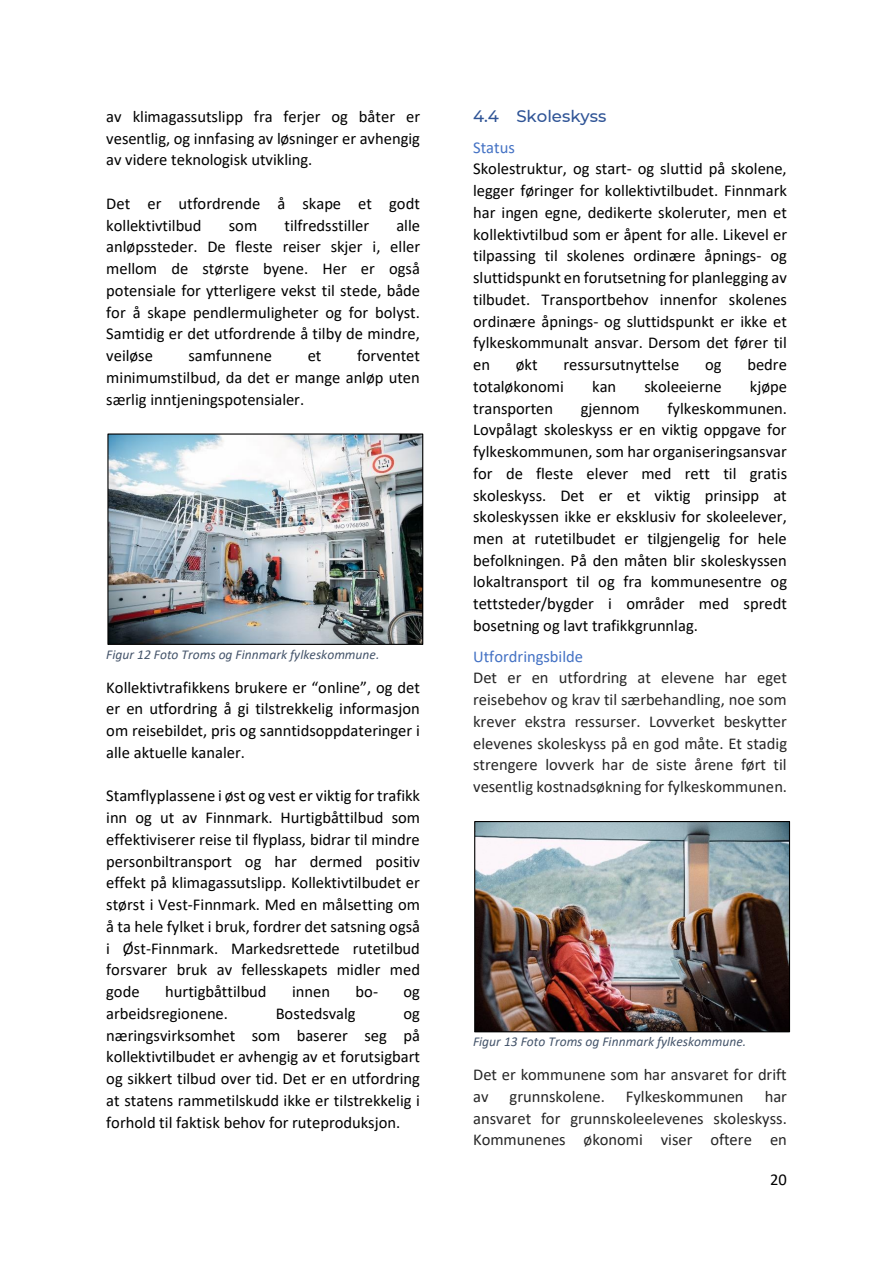
<style>
.page{position:relative;width:893px;height:1263px;background:#fff}
.page>*{position:absolute;margin:0;border:0;box-sizing:border-box;transform-origin:0 0}
.t1{font:16.5px/21.8px "Calibri";color:#000;text-align:justify}
.t2{font:16.5px/21.8px "Calibri";color:#262626;text-align:justify}
.t3{font:16.5px "Calibri";color:#4472c4}
.t4{font:500 16.5px "Montserrat";color:#2f5496}
.t5{font:italic 13.5px "Calibri";color:#44546a}
</style>
<div class="page">
<img style="left:109px;top:435px;width:312px;height:208px">
<div style="left:107px;top:433px;width:316px;height:212px;border:1px solid #000"></div>
<img style="left:476px;top:823px;width:312px;height:207px">
<div style="left:474px;top:821px;width:316px;height:211px;border:1px solid #000"></div>
<p class="t1" style="left:106px;top:107px;width:315px">av klimagassutslipp fra ferjer og båter er vesentlig, og innfasing av løsninger er avhengig av videre teknologisk utvikling.</p>
<p class="t1" style="left:106px;top:194px;width:315px">Det er utfordrende å skape et godt kollektivtilbud</p>
<p class="t1" style="left:229px;top:216px;width:30px">som</p>
<p class="t1" style="left:285px;top:216px;width:86px">tilfredsstiller</p>
<p class="t1" style="left:106px;top:216px;width:315px;text-indent:290px">alle anløpssteder. De fleste reiser skjer i, eller mellom de største byene. Her er også potensiale for ytterligere vekst til stede, både for å skape pendlermuligheter og for bolyst.<br>Samtidig er det utfordrende å tilby de mindre, veiløse</p>
<p class="t1" style="left:106px;top:346px;width:315px;text-indent:251px">forventet minimumstilbud, da det er mange anløp uten særlig inntjeningspotensialer.</p>
<p class="t1" style="left:188px;top:346px;width:85px">samfunnene</p>
<p class="t1" style="left:308px;top:346px;width:15px">et</p>
<p class="t5" style="left:106px;top:648px;width:275px">Figur 12 Foto Troms og Finnmark fylkeskommune.</p>
<p class="t1" style="left:106px;top:678px;width:315px">Kollektivtrafikkens brukere er “online”, og det er en utfordring å gi tilstrekkelig informasjon om reisebildet, pris og sanntidsoppdateringer i alle aktuelle kanaler.</p>
<p class="t1" style="left:106px;top:786px;width:315px">Stamflyplassene i øst og vest er viktig for trafikk inn og ut av Finnmark. Hurtigbåttilbud som effektiviserer reise til flyplass, bidrar til mindre personbiltransport og har dermed positiv effekt på klimagassutslipp. Kollektivtilbudet er størst i Vest-Finnmark. Med en målsetting om å ta hele fylket i bruk, fordrer det satsning også i Øst-Finnmark. Markedsrettede rutetilbud forsvarer bruk av fellesskapets midler med gode</p>
<p class="t1" style="left:165px;top:982px;width:103px">hurtigbåttilbud</p>
<p class="t1" style="left:292px;top:982px;width:40px">innen</p>
<p class="t1" style="left:356px;top:982px;width:24px">bo-</p>
<p class="t1" style="left:403px;top:982px;width:18px">og</p>
<p class="t1" style="left:106px;top:1004px;width:123px">arbeidsregionene.</p>
<p class="t1" style="left:276px;top:1004px;width:81px">Bostedsvalg</p>
<p class="t1" style="left:106px;top:1004px;width:315px;text-indent:297px">og næringsvirksomhet som baserer seg på kollektivtilbudet er avhengig av et forutsigbart og sikkert tilbud over tid. Det er en utfordring at statens rammetilskudd ikke er tilstrekkelig i forhold til faktisk behov for ruteproduksjon.</p>
<h2 class="t4" style="left:473px;top:106px;width:135px">4.4 Skoleskyss</h2>
<p class="t3" style="left:473px;top:140px;width:43px">Status</p>
<p class="t1" style="left:473px;top:159px;width:315px">Skolestruktur, og start- og sluttid på skolene, legger føringer for kollektivtilbudet. Finnmark har ingen egne, dedikerte skoleruter, men et kollektivtilbud som er åpent for alle. Likevel er tilpassing til skolenes ordinære åpnings- og sluttidspunkt en forutsetning for planlegging av tilbudet. Transportbehov innenfor skolenes ordinære åpnings- og sluttidspunkt er ikke et fylkeskommunalt ansvar. Dersom det fører til en</p>
<p class="t1" style="left:516px;top:355px;width:23px">økt</p>
<p class="t1" style="left:563px;top:355px;width:117px">ressursutnyttelse</p>
<p class="t1" style="left:705px;top:355px;width:18px">og</p>
<p class="t1" style="left:747px;top:355px;width:41px">bedre</p>
<p class="t1" style="left:473px;top:377px;width:92px">totaløkonomi</p>
<p class="t1" style="left:592px;top:377px;width:26px">kan</p>
<p class="t1" style="left:644px;top:377px;width:79px">skoleeierne</p>
<p class="t1" style="left:750px;top:377px;width:39px">kjøpe</p>
<p class="t1" style="left:473px;top:399px;width:81px">transporten</p>
<p class="t1" style="left:581px;top:399px;width:61px">gjennom</p>
<p class="t1" style="left:473px;top:399px;width:316px;text-indent:194px">fylkeskommunen.<br>Lovpålagt skoleskyss er en viktig oppgave for fylkeskommunen, som har organiseringsansvar for de fleste elever med rett til gratis skoleskyss. Det er et viktig prinsipp at skoleskyssen ikke er eksklusiv for skoleelever, men at rutetilbudet er tilgjengelig for hele befolkningen. På den måten blir skoleskyssen lokaltransport til og fra kommunesentre og tettsteder/bygder i områder med spredt bosetning og lavt trafikkgrunnlag.</p>
<p class="t3" style="left:473px;top:649px;width:111px">Utfordringsbilde</p>
<p class="t2" style="left:473px;top:668px;width:316px">Det er en utfordring at elevene har eget reisebehov og krav til særbehandling, noe som krever ekstra ressurser. Lovverket beskytter elevenes skoleskyss på en god måte. Et stadig strengere lovverk har de siste årene ført til vesentlig kostnadsøkning for fylkeskommunen.</p>
<p class="t5" style="left:473px;top:1036px;width:275px">Figur 13 Foto Troms og Finnmark fylkeskommune.</p>
<p class="t2" style="left:473px;top:1065px;width:315px">Det er kommunene som har ansvaret for drift av</p>
<p class="t2" style="left:473px;top:1087px;width:315px;text-indent:292px">har ansvaret for grunnskoleelevenes skoleskyss.<br>Kommunenes økonomi viser oftere en</p>
<p class="t2" style="left:510px;top:1087px;width:97px">grunnskolene.</p>
<p class="t2" style="left:626px;top:1087px;width:119px">Fylkeskommunen</p>
<p class="t1" style="left:770px;top:1170px;width:18px">20</p>
</div>
